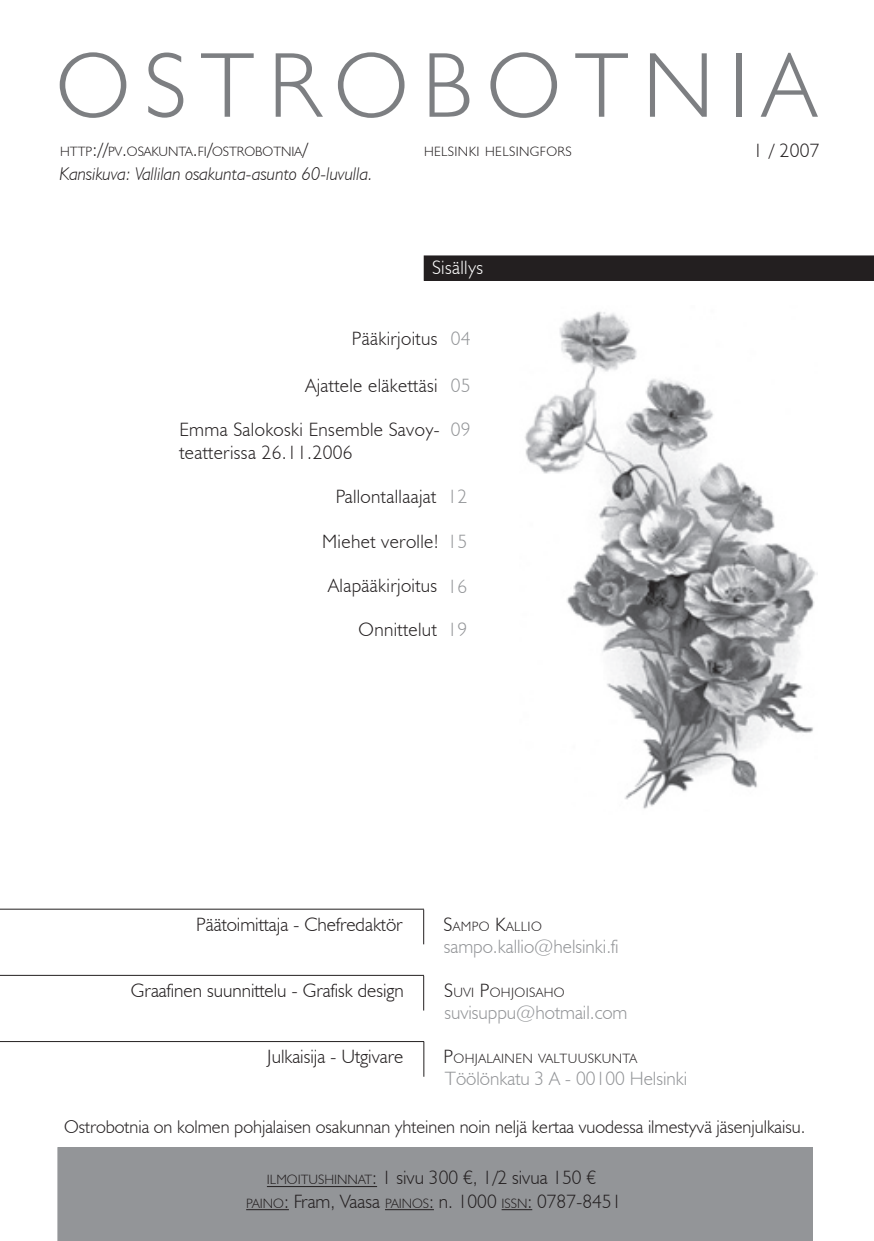
<style>
.page{position:relative;width:874px;height:1241px;background:#fff}
.page>*{position:absolute;margin:0;border:0;box-sizing:border-box;transform-origin:0 0}
.t1{font:300 92.75px "Humanist 521 BT";letter-spacing:.15em;color:#7d7f82}
.t2{font:300 19.25px/23.1px "Humanist 521 BT";color:#231f20;text-align:center}
.t3{font:300 19.25px/23.1px "Humanist 521 BT";letter-spacing:.02em;color:#231f20}
.t4{font:300 19.25px "Humanist 521 BT";color:#939598}
.t5{font:300 19.25px "Humanist 521 BT";letter-spacing:.02em;color:#fff}
.t6{font:300 18.38px "Humanist 521 BT";color:#231f20}
.t7{font:italic 300 18.38px "Humanist 521 BT";color:#231f20}
.t8{font:300 13.47px "Humanist 521 BT";letter-spacing:.03em;color:#231f20}
.t9{font:300 13.47px "Humanist 521 BT";color:#231f20}
.s1{font-size:19.25px}
.s2{font-size:13.47px}
</style>
<div class="page">
<div style="left:424px;top:256px;width:449px;height:24px;background:#231f20"></div>
<div style="left:58px;top:1147px;width:754px;height:93px;background:#939598"></div>
<hr style="left:0;top:974px;width:424px;height:1px;background:#231f20">
<hr style="left:423px;top:975px;width:1px;height:35px;background:#231f20">
<hr style="left:0;top:1041px;width:424px;height:1px;background:#231f20">
<hr style="left:423px;top:1041px;width:1px;height:35px;background:#231f20">
<hr style="left:0;top:908px;width:424px;height:1px;background:#231f20">
<hr style="left:423px;top:909px;width:1px;height:35px;background:#231f20">
<hr style="left:267px;top:1185px;width:110px;height:1px;background:#231f20">
<hr style="left:246px;top:1209px;width:43px;height:1px;background:#231f20">
<hr style="left:385px;top:1209px;width:48px;height:1px;background:#231f20">
<hr style="left:501px;top:1209px;width:31px;height:1px;background:#231f20">
<img style="left:524px;top:311px;width:293px;height:498px">
<h1 class="t1" style="left:56px;top:28px;width:760px">OSTROBOTNIA</h1>
<p class="t9" style="left:60px;top:143px;width:249px">HTTP<span class="s1">://</span>PV<span class="s1">.</span>OSAKUNTA<span class="s1">.</span>FI<span class="s1">/</span>OSTROBOTNIA<span class="s1">/</span></p>
<p class="t8" style="left:424px;top:143px;width:149px">HELSINKI HELSINGFORS</p>
<p class="t3" style="left:752px;top:138px;width:68px">1 / 2007</p>
<p class="t7" style="left:60px;top:162px;width:314px">Kansikuva: Vallilan osakunta-asunto 60-luvulla.</p>
<p class="t5" style="left:432px;top:255px;width:53px">Sisällys</p>
<p class="t3" style="left:351px;top:326px;width:87px">Pääkirjoitus</p>
<p class="t3" style="left:305px;top:373px;width:133px">Ajattele eläkettäsi</p>
<p class="t3" style="left:179px;top:417px;width:262px">Emma Salokoski Ensemble Savoy&shy;teatterissa 26.11.2006</p>
<p class="t3" style="left:335px;top:484px;width:102px">Pallontallaajat</p>
<p class="t3" style="left:322px;top:529px;width:118px">Miehet verolle!</p>
<p class="t3" style="left:328px;top:573px;width:110px">Alapääkirjoitus</p>
<p class="t3" style="left:358px;top:617px;width:80px">Onnittelut</p>
<p class="t4" style="left:450px;top:326px;width:21px">04</p>
<p class="t4" style="left:450px;top:373px;width:21px">05</p>
<p class="t4" style="left:450px;top:417px;width:21px">09</p>
<p class="t4" style="left:447px;top:485px;width:21px">12</p>
<p class="t4" style="left:447px;top:529px;width:21px">15</p>
<p class="t4" style="left:447px;top:574px;width:21px">16</p>
<p class="t4" style="left:447px;top:617px;width:21px">19</p>
<p class="t2" style="left:196px;top:912px;width:208px">Päätoimittaja - Chefredaktör</p>
<p class="t8" style="left:443px;top:917px;width:100px"><span class="s1">S</span>AMPO <span class="s1">K</span>ALLIO</p>
<p class="t4" style="left:443px;top:934px;width:176px">sampo.kallio@helsinki.fi</p>
<p class="t2" style="left:131px;top:978px;width:274px">Graafinen suunnittelu - Grafisk design</p>
<p class="t8" style="left:444px;top:984px;width:122px"><span class="s1">S</span>UVI <span class="s1">P</span>OHJOISAHO</p>
<p class="t4" style="left:444px;top:1000px;width:185px">suvisuppu@hotmail.com</p>
<p class="t2" style="left:267px;top:1044px;width:137px">Julkaisija - Utgivare</p>
<p class="t8" style="left:443px;top:1050px;width:195px"><span class="s1">P</span>OHJALAINEN VALTUUSKUNTA</p>
<p class="t4" style="left:444px;top:1066px;width:243px">Töölönkatu 3 A - 00100 Helsinki</p>
<p class="t6" style="left:64px;top:1115px;width:742px">Ostrobotnia on kolmen pohjalaisen osakunnan yhteinen noin neljä kertaa vuodessa ilmestyvä jäsenjulkaisu.</p>
<p class="t2" style="left:246px;top:1165px;width:376px"><span class="s2">ILMOITUSHINNAT</span>: 1 sivu 300 €, 1/2 sivua 150 €<br><span class="s2">PAINO</span>: Fram, Vaasa <span class="s2">PAINOS</span>: n. 1000 <span class="s2">ISSN</span>: 0787-8451</p>
</div>
